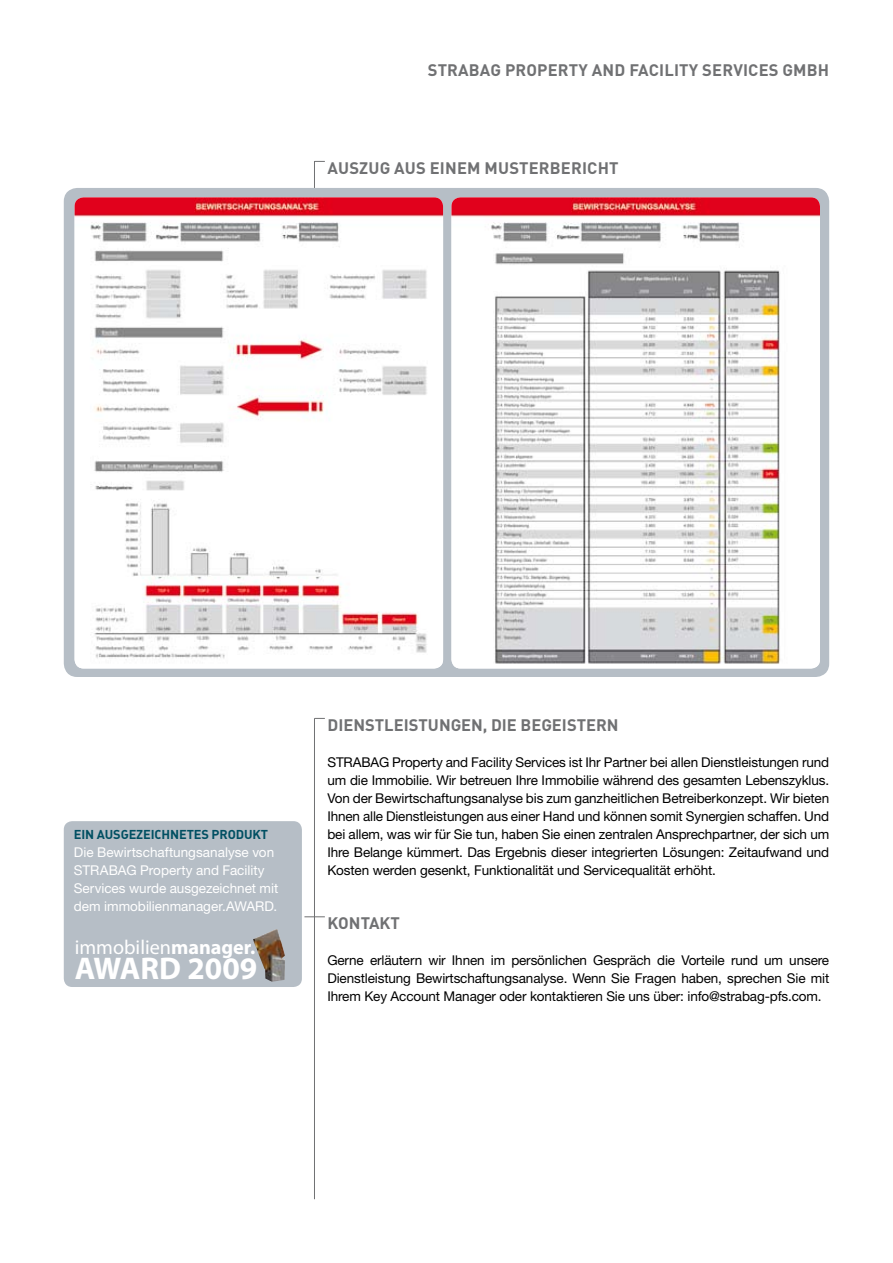
<style>
.page{position:relative;width:893px;height:1263px;background:#fff}
.page>*{position:absolute;margin:0;border:0;box-sizing:border-box;transform-origin:0 0}
.t1{font:700 31.5px "Myriad Pro";color:#fff}
.t2{font:20.1px "Myriad Pro";color:#fff}
.t3{font:700 16.5px "DIN Pro";letter-spacing:.01em;color:#707173}
.t4{font:13.5px/18px "Helvetica Neue LT Pro";letter-spacing:-.01em;color:#000;text-align:justify}
.t5{font:13.5px/18px "Helvetica Neue LT Pro";color:#fff}
.t6{font:12.75px "DIN Bold Alternate";letter-spacing:-.01em;color:#004f62}
.s1{font-weight:700}
</style>
<div class="page">
<hr style="left:314px;top:161px;width:1px;height:87px;background:#707173">
<div style="left:64px;top:188px;width:765px;height:489px;background:#b6bec6;border-radius:13px"></div>
<img style="left:75px;top:197px;width:368px;height:471px">
<img style="left:451px;top:197px;width:369px;height:471px">
<div style="left:64px;top:821px;width:238px;height:166px;background:#b6bec6;border-radius:9px"></div>
<img style="left:253px;top:929px;width:32px;height:53px">
<hr style="left:314px;top:718px;width:1px;height:481px;background:#707173">
<svg style="left:304px;top:916px;width:21px;height:1px"></svg>
<p class="t3" style="left:428px;top:59px;width:12px">STRA</p>
<p class="t3" style="left:469px;top:59px;width:349px">BAG PROPERTY AND FACILITY SERVICES GMBH</p>
<p class="t3" style="left:327px;top:156px;width:293px">AUSZUG AUS EINEM M USTERBERICHT</p>
<p class="t6" style="left:74px;top:826px;width:196px">EIN AUSGEZEICHNETES PRODUKT</p>
<p class="t5" style="left:74px;top:843px;width:206px">Die Bewirtschaftungsanalyse von<br>STRABAG Property and Facility<br>Services wurde ausgezeichnet mit dem immobilienmanager.Award</p>
<p class="t5" style="left:274px;top:897px;width:5px">.</p>
<h2 class="t2" style="left:75px;top:935px;width:182px">immobilien<span class="s1">manager.</span></h2>
<h1 class="t1" style="left:75px;top:948px;width:184px">AWARD 2009</h1>
<p class="t3" style="left:327px;top:714px;width:293px">DIENSTLEISTUNGEN, DIE BEGEISTERN</p>
<p class="t4" style="left:327px;top:753px;width:503px">STRABAG Property and Facility Services ist Ihr Partner bei allen Dienstleistungen rund um die Immobilie. Wir betreuen Ihre Immobilie während des gesamten Lebenszyklus.<br>Von der Bewirtschaftungsanalyse bis zum ganzheitlichen Betreiberkonzept. Wir bieten Ihnen alle Dienstleistungen aus einer Hand und können somit Synergien schaffen. Und bei allem, was wir für Sie tun, haben Sie einen zentralen Ansprechpartner, der sich um Ihre Belange kümmert. Das Ergebnis dieser integrierten Lösungen: Zeitaufwand und Kosten werden gesenkt, Funktionalität und Servicequalität erhöht.</p>
<p class="t3" style="left:327px;top:912px;width:74px">KONTAKT</p>
<p class="t4" style="left:327px;top:951px;width:503px">Gerne erläutern wir Ihnen im persönlichen Gespräch die Vorteile rund um unsere Dienstleistung Bewirtschaftungsanalyse. Wenn Sie Fragen haben, sprechen Sie mit Ihrem Key Account Manager oder kontaktieren Sie uns über: info@strabag-pfs.com.</p>
</div>
